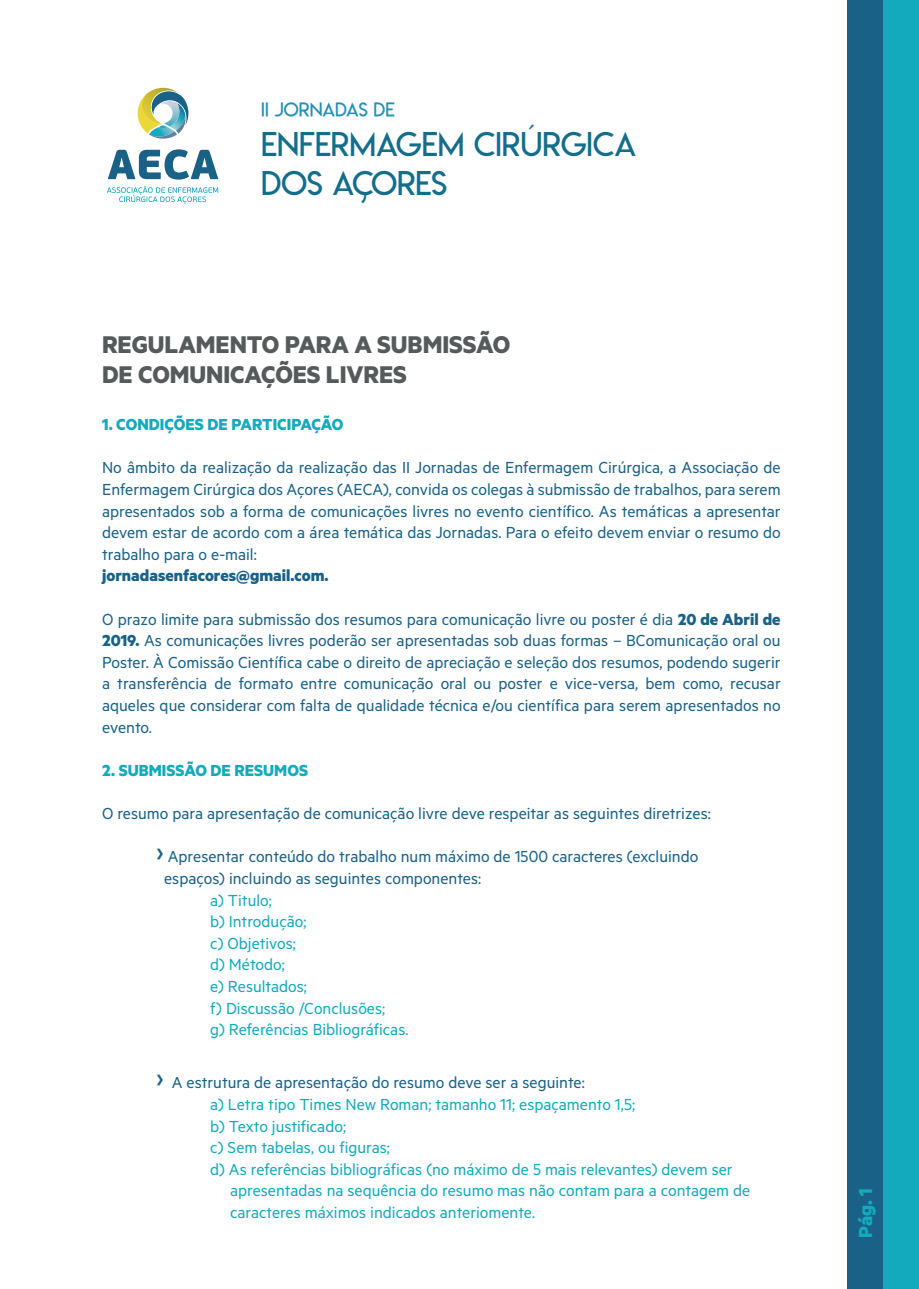
<style>
.page{position:relative;width:919px;height:1289px;background:#fff}
.page>*{position:absolute;margin:0;border:0;box-sizing:border-box;transform-origin:0 0}
.t1{font:33px/39.6px "Lemon Milklight";color:#126e8b}
.t2{font:700 27.3px/30px "Metric";letter-spacing:-.005em;color:#575a5b}
.t3{font:700 21.3px "Metric";color:#13aabd}
.t4{font:19.2px "Lemon Milklight";color:#248fb7}
.t5{font:18px/21.6px "Metric";color:#196187;text-align:justify}
.t6{font:18px/21.6px "Metric";color:#13aabd}
.t7{font:700 18px "Metric";color:#13aabd}
.t8{font:700 18px "Metric";color:#196187}
.s1{font-weight:700}
.s2{font-size:36px}
</style>
<div class="page">
<svg style="left:138px;top:88px;width:50px;height:51px"></svg>
<svg style="left:108px;top:149px;width:110px;height:31px"></svg>
<svg style="left:107px;top:186px;width:111px;height:18px"></svg>
<div style="left:847px;top:0;width:36px;height:1288px;background:#196187"></div>
<div style="left:883px;top:0;width:35px;height:1288px;background:#13aabd"></div>
<p class="t4" style="left:261px;top:98px;width:135px">II JORNADAS DE</p>
<h1 class="t1" style="left:261px;top:124px;width:376px">ENFERMAGEM CIRÚRGICA<br>DOS AÇORES</h1>
<h2 class="t2" style="left:102px;top:329px;width:409px">REGULAMENTO PARA A SUBMISSÃO<br>DE COMUNICAÇÕES LIVRES</h2>
<p class="t7" style="left:102px;top:413px;width:243px">1. CONDIÇÕES DE PARTICIPAÇÃO</p>
<p class="t5" style="left:102px;top:456px;width:680px">No âmbito da realização da realização das II Jornadas de Enfermagem Cirúrgica, a Associação de Enfermagem Cirúrgica dos Açores (AECA), convida os colegas à submissão de trabalhos, para serem apresentados sob a forma de comunicações livres no evento científico. As temáticas a apresentar devem estar de acordo com a área temática das Jornadas. Para o efeito devem enviar o resumo do trabalho para o e-mail:</p>
<p class="t8" style="left:102px;top:564px;width:228px">jornadasenfacores@gmail.com.</p>
<p class="t5" style="left:102px;top:607px;width:680px">O prazo limite para submissão dos resumos para comunicação livre ou poster é dia <span class="s1">20 de Abril de 2019.</span> As comunicações livres poderão ser apresentadas sob duas formas – BComunicação oral ou Poster. À Comissão Científica cabe o direito de apreciação e seleção dos resumos, podendo sugerir a transferência de formato entre comunicação oral ou poster e vice-versa, bem como, recusar aqueles que considerar com falta de qualidade técnica e/ou científica para serem apresentados no evento.</p>
<p class="t7" style="left:102px;top:759px;width:207px">2. SUBMISSÃO DE RESUMOS</p>
<p class="t5" style="left:102px;top:802px;width:610px">O resumo para apresentação de comunicação livre deve respeitar as seguintes diretrizes:</p>
<p class="t5" style="left:164px;top:845px;width:535px;text-indent:-8px"><span class="s2">›</span> Apresentar conteúdo do trabalho num máximo de 1500 caracteres (excluindo espaços) incluindo as seguintes componentes:</p>
<p class="t6" style="left:210px;top:888px;width:200px">a) Titulo;<br>b) Introdução;<br>c) Objetivos;<br>d) Método;<br>e) Resultados;<br>f) Discussão /Conclusões;<br>g) Referências Bibliográficas.</p>
<p class="t5" style="left:156px;top:1071px;width:430px"><span class="s2">›</span> A estrutura de apresentação do resumo deve ser a seguinte:</p>
<p class="t6" style="left:210px;top:1092px;width:426px">a) Letra tipo Times New Roman; tamanho 11; espaçamento 1,5;</p>
<p class="t6" style="left:210px;top:1114px;width:137px">b) Texto justificado;</p>
<p class="t6" style="left:210px;top:1136px;width:181px">c) Sem tabelas, ou figuras;</p>
<p class="t6" style="left:210px;top:1157px;width:524px">d) As referências bibliográficas (no máximo de 5 mais relevantes) devem ser</p>
<p class="t6" style="left:230px;top:1179px;width:521px">apresentadas na sequência do resumo mas não contam para a contagem de</p>
<p class="t6" style="left:230px;top:1200px;width:306px">caracteres máximos indicados anteriomente.</p>
<p class="t3" style="left:852px;top:1237px;width:51px;rotate:-90deg">Pág. 1</p>
</div>
